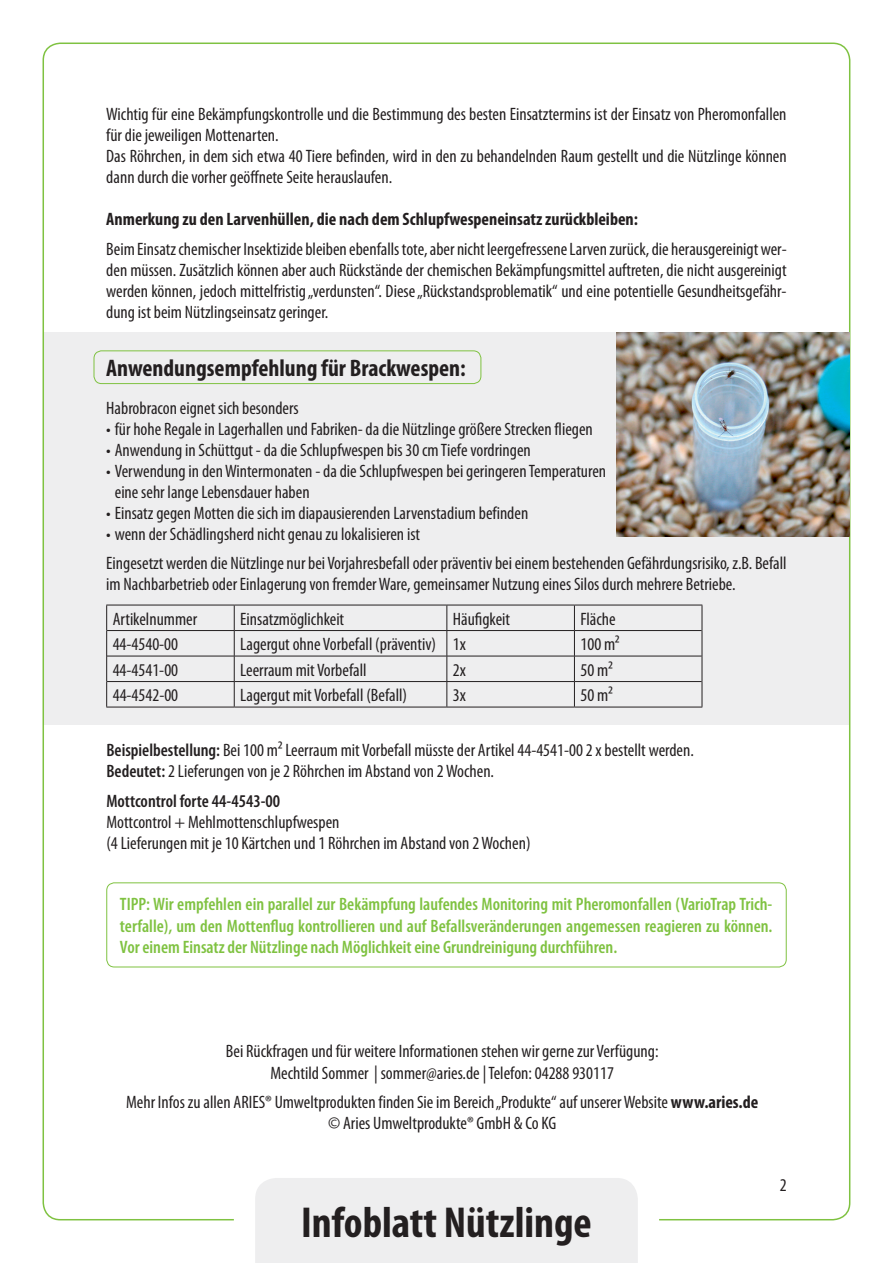
<style>
.page{position:relative;width:893px;height:1263px;background:#fff}
.page>*{position:absolute;margin:0;border:0;box-sizing:border-box;transform-origin:0 0}
.t1{font:700 condensed 43.5px "Myriad Pro";color:#231f20}
.t2{font:700 condensed 24px "Myriad Pro";color:#231f20}
.t3{font:condensed 18px/21px "Myriad Pro";color:#231f20}
.t4{font:600 condensed 18px/21.6px "Myriad Pro";color:#7fc241;text-align:justify}
.t5{font:700 condensed 18px "Myriad Pro";color:#231f20}
.t6{font:600 condensed 18px "Myriad Pro";color:#231f20}
.s1{font-weight:600}
.s2{font-weight:700}
</style>
<div class="page">
<div style="left:44px;top:333px;width:805px;height:392px;background:#eeeeef"></div>
<hr style="left:106px;top:605px;width:128px;height:1px;background:#231f20">
<hr style="left:234px;top:605px;width:213px;height:1px;background:#231f20">
<hr style="left:447px;top:605px;width:127px;height:1px;background:#231f20">
<hr style="left:574px;top:605px;width:128px;height:1px;background:#231f20">
<svg style="left:106px;top:605px;width:1px;height:102px"></svg>
<svg style="left:702px;top:605px;width:1px;height:102px"></svg>
<hr style="left:106px;top:707px;width:128px;height:1px;background:#231f20">
<hr style="left:234px;top:707px;width:213px;height:1px;background:#231f20">
<hr style="left:447px;top:707px;width:127px;height:1px;background:#231f20">
<hr style="left:574px;top:707px;width:128px;height:1px;background:#231f20">
<hr style="left:107px;top:630px;width:127px;height:1px;background:#231f20">
<hr style="left:234px;top:630px;width:213px;height:1px;background:#231f20">
<hr style="left:447px;top:630px;width:127px;height:1px;background:#231f20">
<hr style="left:574px;top:630px;width:128px;height:1px;background:#231f20">
<hr style="left:107px;top:656px;width:127px;height:1px;background:#231f20">
<hr style="left:234px;top:656px;width:213px;height:1px;background:#231f20">
<hr style="left:447px;top:656px;width:127px;height:1px;background:#231f20">
<hr style="left:574px;top:656px;width:128px;height:1px;background:#231f20">
<hr style="left:107px;top:681px;width:127px;height:1px;background:#231f20">
<hr style="left:234px;top:681px;width:213px;height:1px;background:#231f20">
<svg style="left:234px;top:605px;width:1px;height:102px"></svg>
<hr style="left:447px;top:681px;width:127px;height:1px;background:#231f20">
<svg style="left:447px;top:605px;width:1px;height:102px"></svg>
<hr style="left:574px;top:681px;width:128px;height:1px;background:#231f20">
<svg style="left:574px;top:605px;width:1px;height:102px"></svg>
<div style="left:255px;top:1178px;width:383px;height:85px;background:#eeeeef"></div>
<div style="left:94px;top:350px;width:387px;height:34px;border:1px solid #7fc241;border-radius:8px"></div>
<img style="left:617px;top:333px;width:232px;height:204px">
<div style="left:106px;top:882px;width:681px;height:85px;border:1px solid #7fc241;border-radius:8px"></div>
<p class="t3" style="left:106px;top:104px;width:682px">Wichtig für eine Bekämpfungskontrolle und die Bestimmung des besten Einsatztermins ist der Einsatz von Pheromonfallen für die jeweiligen Mottenarten.<br>Das Röhrchen, in dem sich etwa 40 Tiere befinden, wird in den zu behandelnden Raum gestellt und die Nützlinge können dann durch die vorher geöffnete Seite herauslaufen.</p>
<p class="t5" style="left:106px;top:209px;width:533px">Anmerkung zu den Larvenhüllen, die nach dem Schlupfwespeneinsatz zurückbleiben:</p>
<p class="t3" style="left:106px;top:238px;width:682px;text-align:justify">Beim Einsatz chemischer Insektizide bleiben ebenfalls tote, aber nicht leergefressene Larven zurück, die herausgereinigt wer&shy;den müssen. Zusätzlich können aber auch Rückstände der chemischen Bekämpfungsmittel auftreten, die nicht ausgereinigt werden können, jedoch mittelfristig „verdunsten“. Diese „Rückstandsproblematik“ und eine potentielle Gesundheitsgefähr&shy;dung ist beim Nützlingseinsatz geringer.</p>
<h2 class="t2" style="left:106px;top:354px;width:361px">Anwendungsempfehlung für Brackwespen:</h2>
<p class="t3" style="left:106px;top:397px;width:194px">Habrobracon eignet sich besonders</p>
<p class="t3" style="left:106px;top:419px;width:488px">• für hohe Regale in Lagerhallen und Fabriken- da die Nützlinge größere Strecken fliegen</p>
<p class="t3" style="left:106px;top:440px;width:426px">• Anwendung in Schüttgut - da die Schlupfwespen bis 30 cm Tiefe vordringen</p>
<p class="t3" style="left:115px;top:461px;width:493px;text-indent:-8px">• Verwendung in den Wintermonaten - da die Schlupfwespen bei geringeren Temperaturen eine sehr lange Lebensdauer haben</p>
<p class="t3" style="left:106px;top:503px;width:423px">• Einsatz gegen Motten die sich im diapausierenden Larvenstadium befinden</p>
<p class="t3" style="left:106px;top:519px;width:682px;line-height:29.5px">• wenn der Schädlingsherd nicht genau zu lokalisieren ist<br>Eingesetzt werden die Nützlinge nur bei Vorjahresbefall oder präventiv bei einem bestehenden Gefährdungsrisiko, z.B. Befall</p>
<p class="t3" style="left:113px;top:567px;width:625px;line-height:34.3px;text-indent:-6px">im Nachbarbetrieb oder Einlagerung von fremder Ware, gemeinsamer Nutzung eines Silos durch mehrere Betriebe.<br>Artikelnummer</p>
<p class="t3" style="left:240px;top:608px;width:105px">Einsatzmöglichkeit</p>
<p class="t3" style="left:453px;top:608px;width:59px">Häufigkeit</p>
<p class="t3" style="left:580px;top:608px;width:37px">Fläche</p>
<p class="t3" style="left:113px;top:634px;width:67px">44-4540-00</p>
<p class="t3" style="left:240px;top:634px;width:227px">Lagergut ohne Vorbefall (präventiv) 1x</p>
<p class="t3" style="left:580px;top:634px;width:41px">100 m²</p>
<p class="t3" style="left:113px;top:659px;width:67px">44-4541-00</p>
<p class="t3" style="left:240px;top:659px;width:128px">Leerraum mit Vorbefall</p>
<p class="t3" style="left:453px;top:659px;width:15px">2x</p>
<p class="t3" style="left:580px;top:659px;width:34px">50 m²</p>
<p class="t3" style="left:113px;top:685px;width:67px">44-4542-00</p>
<p class="t3" style="left:240px;top:685px;width:168px">Lagergut mit Vorbefall (Befall)</p>
<p class="t3" style="left:453px;top:685px;width:15px">3x</p>
<p class="t3" style="left:580px;top:685px;width:34px">50 m²</p>
<p class="t3" style="left:106px;top:740px;width:589px"><span class="s1">Beispielbestellung:</span> Bei 100 m² Leerraum mit Vorbefall müsste der Artikel 44-4541-00 2 x bestellt werden.<br><span class="s1">Bedeutet:</span> 2 Lieferungen von je 2 Röhrchen im Abstand von 2 Wochen.</p>
<p class="t6" style="left:106px;top:791px;width:175px">Mottcontrol forte 44-4543-00</p>
<p class="t3" style="left:106px;top:812px;width:426px">Mottcontrol + Mehlmottenschlupfwespen<br>(4 Lieferungen mit je 10 Kärtchen und 1 Röhrchen im Abstand von 2 Wochen)</p>
<p class="t4" style="left:120px;top:894px;width:654px">TIPP: Wir empfehlen ein parallel zur Bekämpfung laufendes Monitoring mit Pheromonfallen (VarioTrap Trich&shy;terfalle), um den Mottenflug kontrollieren und auf Befallsveränderungen angemessen reagieren zu können.<br>Vor einem Einsatz der Nützlinge nach Möglichkeit eine Grundreinigung durchführen.</p>
<p class="t3" style="left:226px;top:1041px;width:434px;text-align:center">Bei Rückfragen und für weitere Informationen stehen wir gerne zur Verfügung:<br>Mechtild Sommer | sommer@aries.de | Telefon: 04288 930117</p>
<p class="t3" style="left:126px;top:1092px;width:634px;text-align:center">Mehr Infos zu allen ARIES® Umweltprodukten finden Sie im Bereich „Produkte“ auf unserer Website <span class="s2">www.aries.de </span>© Aries Umweltprodukte® GmbH &amp; Co KG</p>
<h1 class="t1" style="left:301px;top:1198px;width:292px">Infoblatt Nützlinge</h1>
<p class="t3" style="left:780px;top:1175px;width:8px">2</p>
</div>
